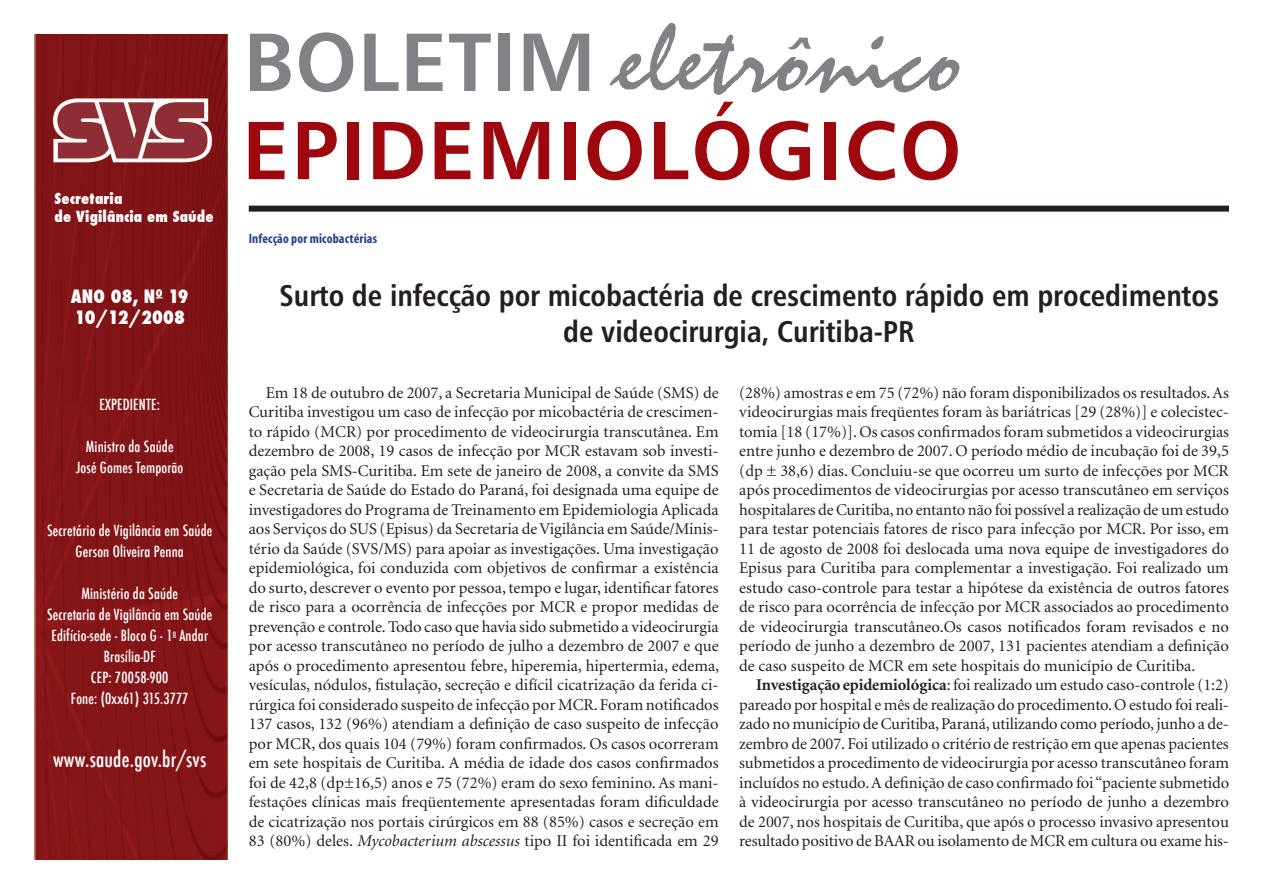
<style>
.page{position:relative;width:1263px;height:893px;background:#fff}
.page>*{position:absolute;margin:0;border:0;box-sizing:border-box;transform-origin:0 0}
.t1{font:97.5px "Staccato 222 BT";letter-spacing:.01em;color:#808285}
.t2{font:82.5px "Humanist 777 BT Bold B";letter-spacing:.025em;color:#9d070d}
.t3{font:82.5px "Humanist 777 BT Bold B";letter-spacing:.01em;color:#808285}
.TEXTO_PADRAO{font:30px/36px "Humanist 777 BT Bold Condensed B";color:#231f20}
.t4{font:500 condensed 21px "Futura";letter-spacing:.01em;color:#fff}
.t5{font:800 condensed 18px "Futura";letter-spacing:.01em;color:#fff}
.TEXTO_PADRAO-2{font:16.5px/19.5px "Minion";color:#231f20;text-align:justify}
.t6{font:500 condensed 15px "Futura";letter-spacing:.01em;color:#fff}
.t7{font:800 condensed 15px "Futura";letter-spacing:.01em;color:#fff}
.t8{font:700 condensed 13.5px "Myriad";letter-spacing:.01em;color:#253f8e}
.s1{font-style:italic}
.s2{font-weight:700}
</style>
<div class="page">
<img style="left:34px;top:34px;width:193px;height:825px">
<div style="left:249px;top:206px;width:980px;height:6px;background:#231f20"></div>
<p class="t7" style="left:55px;top:188px;width:69px">Secretaria</p>
<p class="t7" style="left:55px;top:206px;width:161px">de Vigilância em Saúde</p>
<p class="t5" style="left:71px;top:284px;width:120px">ANO 08, N<sup>O</sup> 19</p>
<p class="t5" style="left:75px;top:305px;width:112px">10/12/2008</p>
<p class="t6" style="left:100px;top:395px;width:62px">EXPEDIENTE:</p>
<p class="t6" style="left:86px;top:437px;width:89px">Ministro da Saúde</p>
<p class="t6" style="left:76px;top:458px;width:109px">José Gomes Temporão</p>
<p class="t6" style="left:47px;top:521px;width:167px">Secretário de Vigilância em Saúde</p>
<p class="t6" style="left:76px;top:542px;width:110px">Gerson Oliveira Penna</p>
<p class="t6" style="left:81px;top:584px;width:98px">Ministério da Saúde</p>
<p class="t6" style="left:47px;top:605px;width:167px">Secretaria de Vigilância em Saúde</p>
<p class="t6" style="left:51px;top:626px;width:158px">Edifício-sede - Bloco G - 1<sup>o</sup> Andar</p>
<p class="t6" style="left:104px;top:647px;width:53px">Brasília-DF</p>
<p class="t6" style="left:91px;top:668px;width:79px">CEP: 70058-900</p>
<p class="t6" style="left:71px;top:689px;width:119px">Fone: (0xx61) 315.3777</p>
<p class="t4" style="left:53px;top:746px;width:155px">www.saude.gov.br/svs</p>
<p class="t3" style="left:244px;top:10px;width:353px">BOLETIM</p>
<p class="t1" style="left:620px;top:5px;width:347px">eletrônico</p>
<p class="t2" style="left:242px;top:98px;width:721px">EPIDEMIOLÓGICO</p>
<p class="t8" style="left:249px;top:231px;width:130px">Infecção por micobactérias</p>
<p class="TEXTO_PADRAO" style="left:563px;top:277px;width:657px;text-indent:-284px">Surto de infecção por micobactéria de crescimento rápido em procedimentos de videocirurgia, Curitiba-PR</p>
<p class="TEXTO_PADRAO-2" style="left:249px;top:383px;width:472px;text-indent:17px">Em 18 de outubro de 2007, a Secretaria Municipal de Saúde (SMS) de Curitiba investigou um caso de infecção por micobactéria de crescimen&shy;to rápido (MCR) por procedimento de videocirurgia transcutânea. Em dezembro de 2008, 19 casos de infecção por MCR estavam sob investi&shy;gação pela SMS-Curitiba. Em sete de janeiro de 2008, a convite da SMS e Secretaria de Saúde do Estado do Paraná, foi designada uma equipe de investigadores do Programa de Treinamento em Epidemiologia Aplicada aos Serviços do SUS (Episus) da Secretaria de Vigilância em Saúde/Minis&shy;tério da Saúde (SVS/MS) para apoiar as investigações. Uma investigação epidemiológica, foi conduzida com objetivos de confirmar a existência do surto, descrever o evento por pessoa, tempo e lugar, identificar fatores de risco para a ocorrência de infecções por MCR e propor medidas de prevenção e controle. Todo caso que havia sido submetido a videocirurgia por acesso transcutâneo no período de julho a dezembro de 2007 e que após o procedimento apresentou febre, hiperemia, hipertermia, edema, vesículas, nódulos, fistulação, secreção e difícil cicatrização da ferida ci&shy;rúrgica foi considerado suspeito de infecção por MCR. Foram notificados 137 casos, 132 (96%) atendiam a definição de caso suspeito de infecção por MCR, dos quais 104 (79%) foram confirmados. Os casos ocorreram em sete hospitais de Curitiba. A média de idade dos casos confirmados foi de 42,8 (dp±16,5) anos e 75 (72%) eram do sexo feminino. As mani&shy;festações clínicas mais freqüentemente apresentadas foram dificuldade de cicatrização nos portais cirúrgicos em 88 (85%) casos e secreção em 83 (80%) deles. <span class="s1">Mycobacterium abscessus</span> tipo II foi identificada em 29</p>
<p class="TEXTO_PADRAO-2" style="left:739px;top:383px;width:491px">(28%) amostras e em 75 (72%) não foram disponibilizados os resultados. As videocirurgias mais freqüentes foram às bariátricas [29 (28%)] e colecistec&shy;tomia [18 (17%)]. Os casos confirmados foram submetidos a videocirurgias entre junho e dezembro de 2007. O período médio de incubação foi de 39,5 (dp ± 38,6) dias. Concluiu-se que ocorreu um surto de infecções por MCR após procedimentos de videocirurgias por acesso transcutâneo em serviços hospitalares de Curitiba, no entanto não foi possível a realização de um estudo para testar potenciais fatores de risco para infecção por MCR. Por isso, em 11 de agosto de 2008 foi deslocada uma nova equipe de investigadores do Episus para Curitiba para complementar a investigação. Foi realizado um estudo caso-controle para testar a hipótese da existência de outros fatores de risco para ocorrência de infecção por MCR associados ao procedimento de videocirurgia transcutâneo.Os casos notificados foram revisados e no período de junho a dezembro de 2007, 131 pacientes atendiam a definição de caso suspeito de MCR em sete hospitais do município de Curitiba.</p>
<p class="TEXTO_PADRAO-2" style="left:739px;top:676px;width:491px;text-indent:17px"><span class="s2">Investigação epidemiológica</span>: foi realizado um estudo caso-controle (1:2) pareado por hospital e mês de realização do procedimento. O estudo foi reali&shy;zado no município de Curitiba, Paraná, utilizando como período, junho a de&shy;zembro de 2007. Foi utilizado o critério de restrição em que apenas pacientes submetidos a procedimento de videocirurgia por acesso transcutâneo foram incluídos no estudo. A definição de caso confirmado foi “paciente submetido à videocirurgia por acesso transcutâneo no período de junho a dezembro de 2007, nos hospitais de Curitiba, que após o processo invasivo apresentou resultado positivo de BAAR ou isolamento de MCR em cultura ou exame his-</p>
</div>
